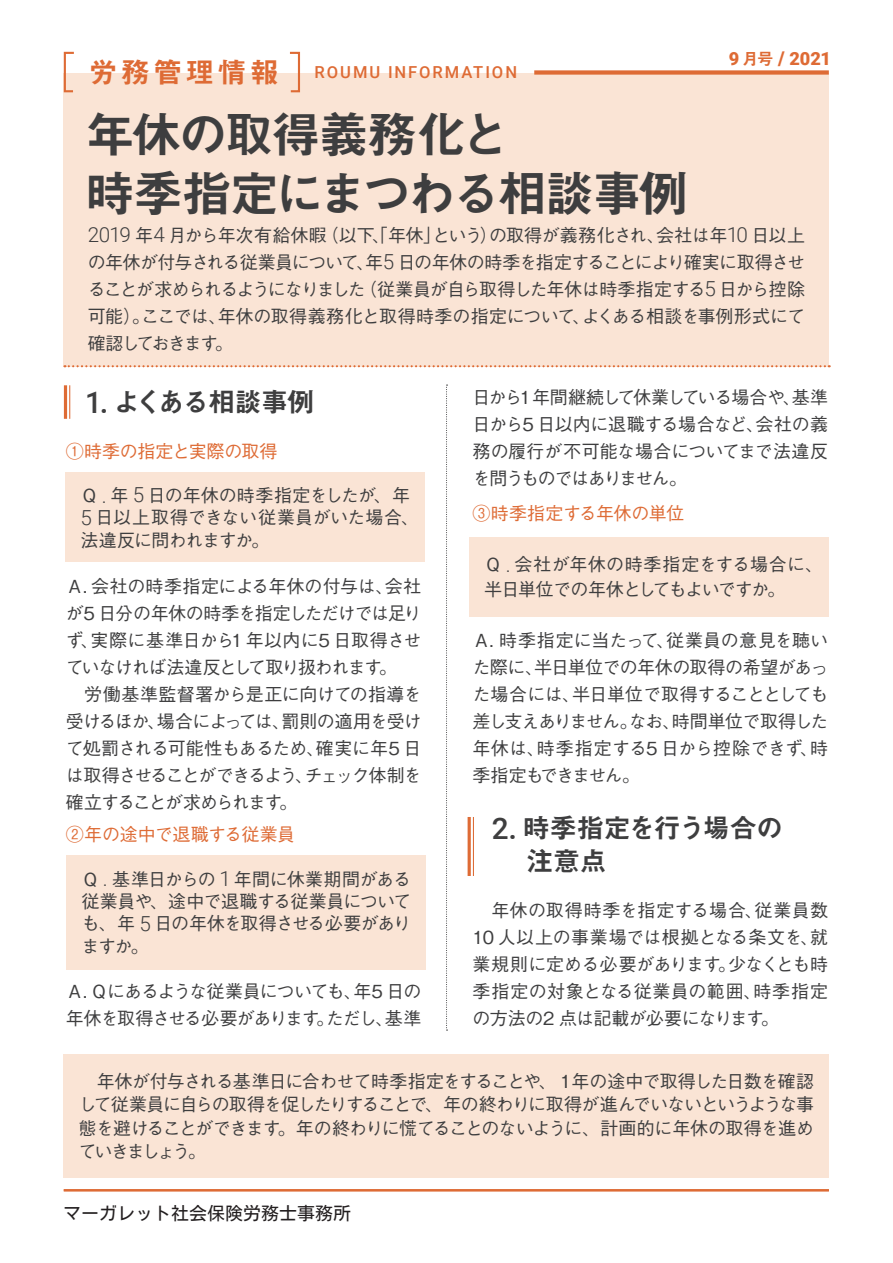
<style>
.page{position:relative;width:893px;height:1263px;background:#fff}
.page>*{position:absolute;margin:0;border:0;box-sizing:border-box;transform-origin:0 0}
.t1{font:49.5px/58.5px "Midashi Go Pr 6 N MB31 90 msp RKSJ H";letter-spacing:-.055em;color:#3e3e3f}
.t2{font:27px/33px "Midashi Go Pr 6 N MB31 90 msp RKSJ H";letter-spacing:-.025em;color:#3e3e3f}
.t3{font:27px "Midashi Go Pr 6 N MB31 90 msp RKSJ H";letter-spacing:-.05em;color:#3e3e3f}
.t4{font:900 18.15px "Roboto";color:#de6b35}
.t5{font:18px/27px "Gothic BBB Pr 6 N Medium 90 msp RKSJ H";letter-spacing:-.04em;color:#3e3e3f;text-align:justify}
.t6{font:18px/22.4px "Gothic BBB Pr 6 N Medium 90 msp RKSJ H";letter-spacing:-.015em;color:#3e3e3f}
.t7{font:18px/27px "Gothic BBB Pr 6 N Medium 90 msp RKSJ H";letter-spacing:-.06em;color:#3e3e3f}
.t8{font:18px "Gothic BBB Pr 6 N Medium 90 msp RKSJ H";letter-spacing:-.01em;color:#de6b35}
.t9{font:18px "Motoya L Cedar W3 90 ms RKSJ H";color:#231f20}
.t10{font:500 16.5px "Roboto";letter-spacing:.12em;color:#de6b35}
.s1{font-family:"Midashi Go Pr 6 N MB31 90 msp RKSJ H";font-weight:400;font-size:16.5px}
.s2{font-size:18.9px}
.s3{font-family:"Midashi Go Pr 6 N MB31 90 msp RKSJ H";font-weight:400;font-size:28.8px}
.s4{font-family:"Roboto";font-weight:300;font-size:20.7px}
.s5{font-family:"Roboto";font-weight:500;font-size:29.7px}
.s6{font-family:"Roboto";font-weight:500;font-size:31.05px}
.s7{font-family:"Roboto";font-weight:300;font-size:20.55px}
</style>
<div class="page">
<div style="left:64px;top:73px;width:765px;height:293px;background:#fae4d5"></div>
<svg style="left:64px;top:365px;width:766px;height:2px"></svg>
<div style="left:534px;top:70px;width:295px;height:5px;background:#de6b35"></div>
<svg style="left:63px;top:51px;width:11px;height:42px"></svg>
<svg style="left:290px;top:51px;width:11px;height:42px"></svg>
<hr style="left:64px;top:1189px;width:765px;height:2px;background:#de6b35">
<hr style="left:69px;top:385px;width:1px;height:34px;background:#de6b35">
<hr style="left:64px;top:385px;width:3px;height:34px;background:#de6b35">
<hr style="left:473px;top:817px;width:1px;height:59px;background:#de6b35">
<hr style="left:468px;top:817px;width:3px;height:59px;background:#de6b35">
<svg style="left:446px;top:385px;width:1px;height:646px"></svg>
<div style="left:66px;top:472px;width:359px;height:90px;background:#fae4d5"></div>
<div style="left:67px;top:855px;width:359px;height:114px;background:#fae4d5"></div>
<div style="left:469px;top:537px;width:360px;height:79px;background:#fae4d5"></div>
<div style="left:64px;top:1054px;width:765px;height:124px;background:#fae4d5"></div>
<p class="t4" style="left:729px;top:49px;width:104px">9 <span class="s1">月号</span> <span class="s2">/</span> 2021</p>
<p class="t10" style="left:89px;top:63px;width:430px"><span class="s3">労務管理情報　</span>ROUMU INFORMATION</p>
<h1 class="t1" style="left:86px;top:112px;width:604px">年休の取得義務化と<br>時季指定にまつわる相談事例</h1>
<p class="t5" style="left:88px;top:224px;width:719px"><span class="s4">2019</span> 年<span class="s4">4</span> 月から年次有給休暇（以下、「年休」という）の取得が義務化され、会社は年<span class="s4">10</span> 日以上の年休が付与される従業員について、年<span class="s4">5</span> 日の年休の時季を指定することにより確実に取得させることが求められるようになりました（従業員が自ら取得した年休は時季指定する<span class="s4">5</span> 日から控除可能）。ここでは、年休の取得義務化と取得時季の指定について、よくある相談を事例形式にて確認しておきます。</p>
<h2 class="t3" style="left:85px;top:392px;width:231px"><span class="s5">1</span><span class="s6">.</span> よくある相談事例</h2>
<p class="t8" style="left:66px;top:444px;width:213px">①時季の指定と実際の取得</p>
<p class="t6" style="left:80px;top:486px;width:340px">Ｑ <span class="s7">.</span> 年 <span class="s4">5</span> 日の年休の時季指定をしたが、年<br><span class="s4">5</span> 日以上取得できない従業員がいた場合、法違反に問われますか。</p>
<p class="t5" style="left:66px;top:575px;width:357px;text-align:left">Ａ. 会社の時季指定による年休の付与は、会社が5 日分の年休の時季を指定しただけでは足りず、実際に基準日から1 年以内に5 日取得させていなければ法違反として取り扱われます。<br>　労働基準監督署から是正に向けての指導を受けるほか、場合によっては、罰則の適用を受けて処罰される可能性もあるため、確実に年5 日は取得させることができるよう、チェック体制を確立することが求められます。</p>
<p class="t8" style="left:66px;top:827px;width:231px">②年の途中で退職する従業員</p>
<p class="t5" style="left:81px;top:870px;width:331px;line-height:22.4px">Ｑ <span class="s7">.</span> 基準日からの <span class="s4">1</span> 年間に休業期間がある従業員や、途中で退職する従業員についても、年 <span class="s4">5</span> 日の年休を取得させる必要がありますか。</p>
<p class="t7" style="left:66px;top:980px;width:357px">Ａ. Ｑにあるような従業員についても、年5 日の年休を取得させる必要があります。ただし、基準</p>
<p class="t5" style="left:472px;top:386px;width:357px">日から1 年間継続して休業している場合や、基準日から5 日以内に退職する場合など、会社の義務の履行が不可能な場合についてまで法違反を問うものではありません。</p>
<p class="t8" style="left:472px;top:506px;width:214px">③時季指定する年休の単位</p>
<p class="t5" style="left:484px;top:555px;width:340px;line-height:24.5px">Ｑ <span class="s7">.</span> 会社が年休の時季指定をする場合に、半日単位での年休としてもよいですか。</p>
<p class="t5" style="left:472px;top:629px;width:357px">Ａ．時季指定に当たって、従業員の意見を聴いた際に、半日単位での年休の取得の希望があった場合には、半日単位で取得することとしても差し支えありません。なお、時間単位で取得した年休は、時季指定する5 日から控除できず、時季指定もできません。</p>
<h2 class="t2" style="left:526px;top:815px;width:258px;text-indent:-35px"><span class="s5">2</span><span class="s6">.</span> 時季指定を行う場合の注意点</h2>
<p class="t5" style="left:472px;top:899px;width:357px">　年休の取得時季を指定する場合、従業員数10 人以上の事業場では根拠となる条文を、就業規則に定める必要があります。少なくとも時季指定の対象となる従業員の範囲、時季指定の方法の2 点は記載が必要になります。</p>
<p class="t5" style="left:79px;top:1072px;width:737px;line-height:23.4px">　年休が付与される基準日に合わせて時季指定をすることや、１年の途中で取得した日数を確認して従業員に自らの取得を促したりすることで、年の終わりに取得が進んでいないというような事態を避けることができます。年の終わりに慌てることのないように、計画的に年休の取得を進めていきましょう。</p>
<p class="t9" style="left:63px;top:1204px;width:289px">マーガレット社会保険労務士事務所</p>
</div>
